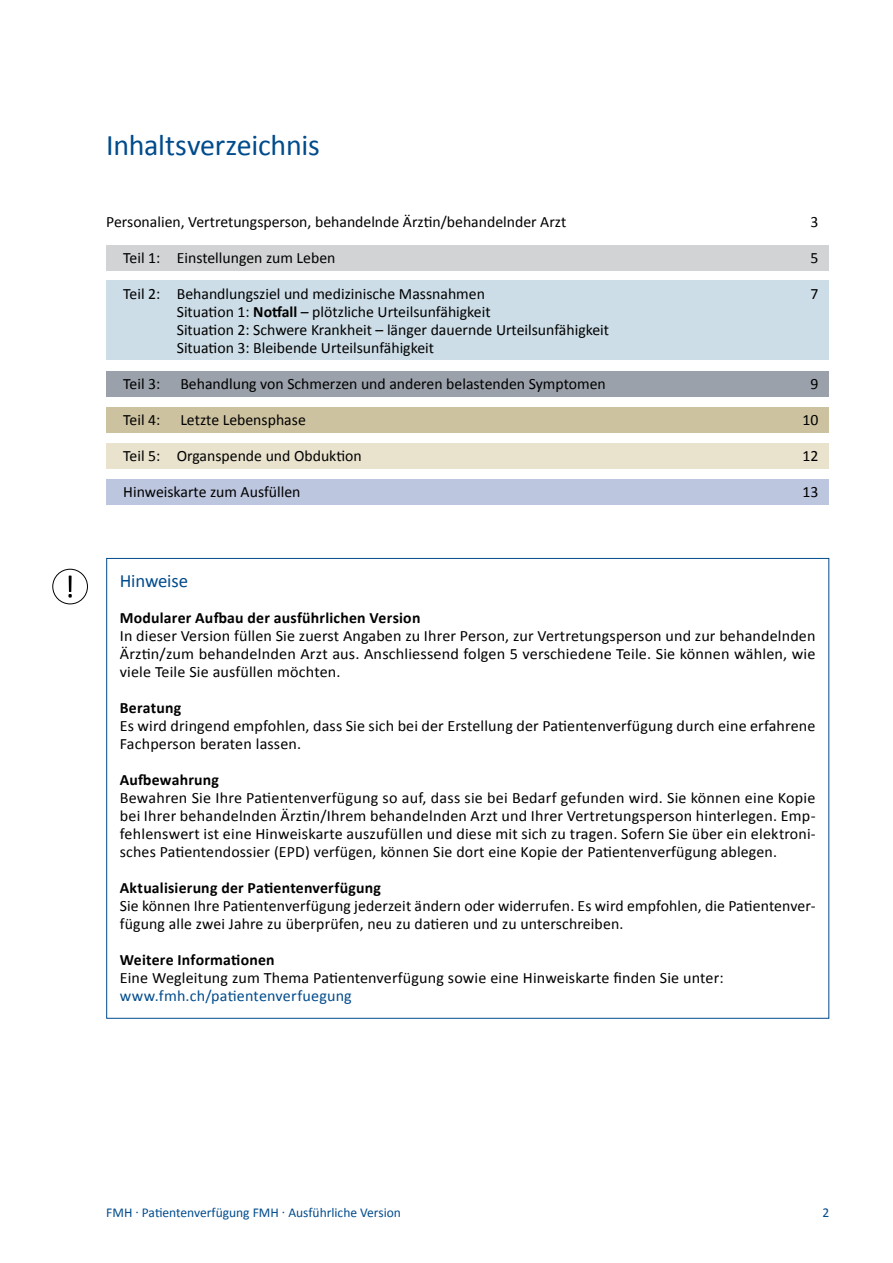
<style>
.page{position:relative;width:893px;height:1263px;background:#fff}
.page>*{position:absolute;margin:0;border:0;box-sizing:border-box;transform-origin:0 0}
.t1{font:30px "Calibri";letter-spacing:-.01em;color:#004b8c}
.SBR_H2_Hinweise{font:18.75px "Calibri";letter-spacing:-.01em;color:#004b8c}
.Inhalt_book2{font:15.75px/18px "Calibri";color:#000;text-align:justify}
.SBR_H3_10_5Bold-LW10{font:700 15.75px "Calibri";letter-spacing:.015em;color:#000}
.Inhalt_book2-2{font:15.75px "Calibri";letter-spacing:.01em;color:#004b8c}
.t2{font:13.5px "Calibri";color:#004b8c}
.s1{font-weight:700}
</style>
<div class="page">
<div style="left:106px;top:479px;width:723px;height:25px;background:#bdc6df"></div>
<div style="left:106px;top:245px;width:723px;height:25px;background:#d1d3d4"></div>
<div style="left:106px;top:281px;width:723px;height:79px;background:#ccdde7"></div>
<div style="left:106px;top:371px;width:723px;height:25px;background:#9aa1aa"></div>
<div style="left:106px;top:407px;width:723px;height:25px;background:#cdc2a0"></div>
<div style="left:106px;top:443px;width:723px;height:25px;background:#e9e3cd"></div>
<svg style="left:68px;top:575px;width:4px;height:23px"></svg>
<div style="left:52px;top:569px;width:36px;height:35px;border:1px solid #000;border-radius:50%"></div>
<h1 class="t1" style="left:106px;top:124px;width:215px">Inhaltsverzeichnis</h1>
<p class="Inhalt_book2" style="left:106px;top:212px;width:462px">Personalien, Vertretungsperson, behandelnde Ärztin/behandelnder Arzt</p>
<p class="Inhalt_book2" style="left:811px;top:212px;width:9px">3</p>
<p class="Inhalt_book2" style="left:123px;top:248px;width:214px">Teil 1: Einstellungen zum Leben</p>
<p class="Inhalt_book2" style="left:811px;top:248px;width:9px">5</p>
<p class="Inhalt_book2" style="left:123px;top:284px;width:363px">Teil 2: Behandlungsziel und medizinische Massnahmen</p>
<p class="Inhalt_book2" style="left:811px;top:284px;width:9px">7</p>
<p class="Inhalt_book2" style="left:177px;top:302px;width:315px">Situation 1: <span class="s1">Notfall</span> – plötzliche Urteilsunfähigkeit</p>
<p class="Inhalt_book2" style="left:177px;top:320px;width:434px">Situation 2: Schwere Krankheit – länger dauernde Urteilsunfähigkeit</p>
<p class="Inhalt_book2" style="left:177px;top:338px;width:259px">Situation 3: Bleibende Urteilsunfähigkeit</p>
<p class="Inhalt_book2" style="left:123px;top:374px;width:39px">Teil 3:</p>
<p class="Inhalt_book2" style="left:180px;top:374px;width:427px">Behandlung von Schmerzen und anderen belastenden Symptomen</p>
<p class="Inhalt_book2" style="left:811px;top:374px;width:9px">9</p>
<p class="Inhalt_book2" style="left:123px;top:410px;width:39px">Teil 4:</p>
<p class="Inhalt_book2" style="left:180px;top:410px;width:127px">Letzte Lebensphase</p>
<p class="Inhalt_book2" style="left:803px;top:410px;width:17px">10</p>
<p class="Inhalt_book2" style="left:123px;top:446px;width:240px">Teil 5: Organspende und Obduktion</p>
<p class="Inhalt_book2" style="left:803px;top:446px;width:17px">12</p>
<p class="Inhalt_book2" style="left:123px;top:482px;width:179px">Hinweiskarte zum Ausfüllen</p>
<p class="Inhalt_book2" style="left:803px;top:482px;width:17px">13</p>
<h2 class="SBR_H2_Hinweise" style="left:120px;top:568px;width:70px">Hinweise</h2>
<h3 class="SBR_H3_10_5Bold-LW10" style="left:120px;top:606px;width:302px">Modularer Aufbau der ausführlichen Version</h3>
<p class="Inhalt_book2" style="left:120px;top:626px;width:697px">In dieser Version füllen Sie zuerst Angaben zu Ihrer Person, zur Vertretungsperson und zur behandelnden Ärztin/zum behandelnden Arzt aus. Anschliessend folgen 5 verschiedene Teile. Sie können wählen, wie viele Teile Sie ausfüllen möchten.</p>
<h3 class="SBR_H3_10_5Bold-LW10" style="left:120px;top:696px;width:63px">Beratung</h3>
<p class="Inhalt_book2" style="left:120px;top:716px;width:697px">Es wird dringend empfohlen, dass Sie sich bei der Erstellung der Patientenverfügung durch eine erfahrene<br>Fachperson beraten lassen.</p>
<h3 class="SBR_H3_10_5Bold-LW10" style="left:120px;top:768px;width:101px">Aufbewahrung</h3>
<p class="Inhalt_book2" style="left:120px;top:788px;width:697px">Bewahren Sie Ihre Patientenverfügung so auf, dass sie bei Bedarf gefunden wird. Sie können eine Kopie bei Ihrer behandelnden Ärztin/Ihrem behandelnden Arzt und Ihrer Vertretungsperson hinterlegen. Emp&shy;fehlenswert ist eine Hinweiskarte auszufüllen und diese mit sich zu tragen. Sofern Sie über ein elektroni&shy;sches Patientendossier (EPD) verfügen, können Sie dort eine Kopie der Patientenverfügung ablegen.</p>
<h3 class="SBR_H3_10_5Bold-LW10" style="left:120px;top:876px;width:263px">Aktualisierung der Patientenverfügung</h3>
<p class="Inhalt_book2" style="left:120px;top:896px;width:697px">Sie können Ihre Patientenverfügung jederzeit ändern oder widerrufen. Es wird empfohlen, die Patientenver&shy;fügung alle zwei Jahre zu überprüfen, neu zu datieren und zu unterschreiben.</p>
<h3 class="SBR_H3_10_5Bold-LW10" style="left:120px;top:948px;width:156px">Weitere Informationen</h3>
<p class="Inhalt_book2" style="left:120px;top:968px;width:606px">Eine Wegleitung zum Thema Patientenverfügung sowie eine Hinweiskarte finden Sie unter:</p>
<p class="Inhalt_book2-2" style="left:120px;top:985px;width:234px">www.fmh.ch/patientenverfuegung</p>
<p class="t2" style="left:106px;top:1203px;width:296px">FMH · Patientenverfügung FMH · Ausführliche Version</p>
<p class="t2" style="left:822px;top:1203px;width:8px">2</p>
</div>
